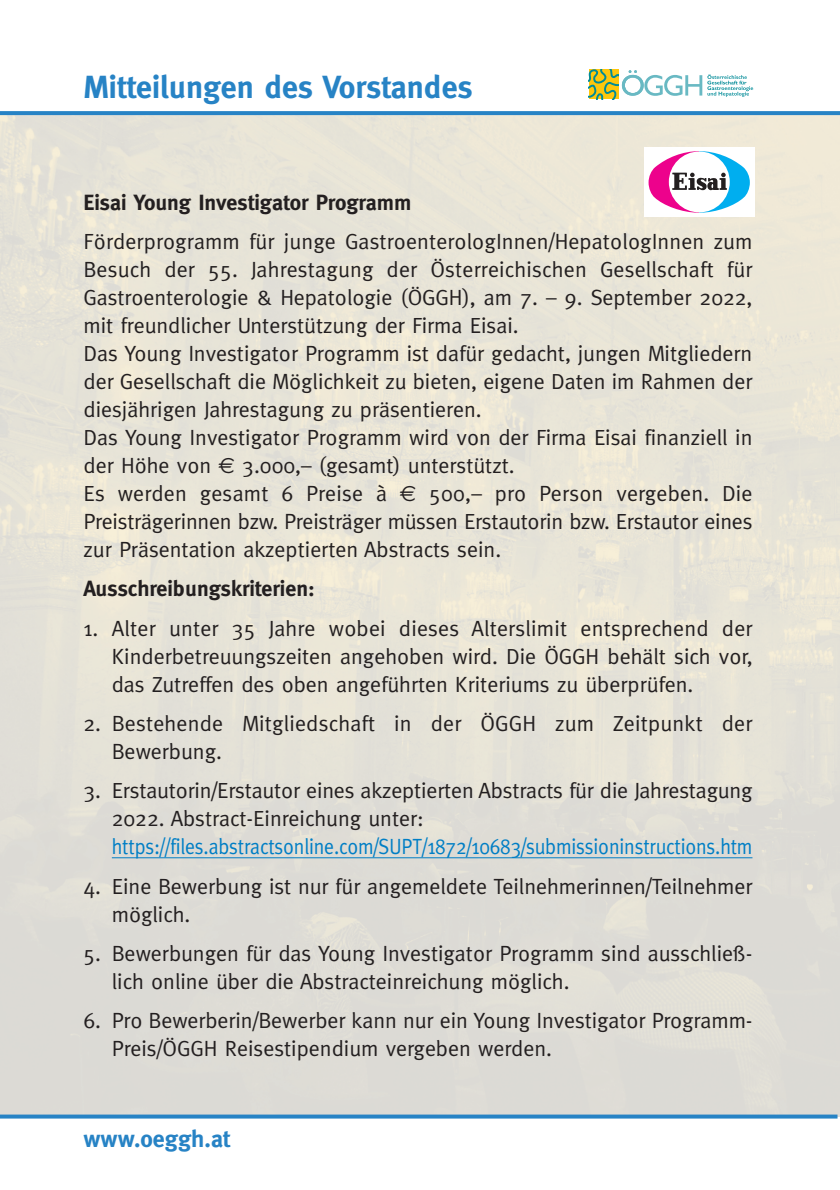
<style>
.page{position:relative;width:840px;height:1190px;background:#fff}
.page>*{position:absolute;margin:0;border:0;box-sizing:border-box;transform-origin:0 0}
.t1{font:700 32px "Meta";color:#2783c5}
.t2{font:700 24px "Meta";color:#2783c5}
.t3{font:22px/28px "Meta";color:#231f20}
.t4{font:22px "Meta";letter-spacing:-.01em;color:#007ec5;scale:.9 1}
.t5{font:700 22px "Meta";color:#231f20}
.s1{font-family:"Euro Sans"}
</style>
<div class="page">
<svg style="left:0;top:1115px;width:838px;height:4px;background:#3e90cb"></svg>
<svg style="left:0;top:111px;width:840px;height:4px;background:#2c86c6"></svg>
<hr style="left:112px;top:857px;width:640px;height:1px;background:#007ec5">
<svg style="left:589px;top:69px;width:164px;height:30px"></svg>
<svg style="left:649px;top:151px;width:101px;height:62px"></svg>
<h1 class="t1" style="left:84px;top:74px;width:391px">Mitteilungen des Vorstandes</h1>
<p class="t5" style="left:84px;top:194px;width:329px">Eisai Young Investigator Programm</p>
<p class="t3" style="left:84px;top:229px;width:671px">Förderprogramm für junge GastroenterologInnen/HepatologInnen zum Besuch der 55. Jahrestagung der Österreichischen Gesellschaft für Gastroenterologie &amp; Hepatologie (ÖGGH), am 7. – 9. September 2022, mit freundlicher Unterstützung der Firma Eisai.<br>Das Young Investigator Programm ist dafür gedacht, jungen Mitgliedern der Gesellschaft die Möglichkeit zu bieten, eigene Daten im Rahmen der diesjährigen Jahrestagung zu präsentieren.<br>Das Young Investigator Programm wird von der Firma Eisai finanziell in der Höhe von <span class="s1">€</span> 3.000,– (gesamt) unterstützt.<br>Es werden gesamt 6 Preise à <span class="s1">€</span> 500,– pro Person vergeben. Die Preisträgerinnen bzw. Preisträger müssen Erstautorin bzw. Erstautor eines zur Präsentation akzeptierten Abstracts sein.</p>
<p class="t5" style="left:84px;top:580px;width:233px">Ausschreibungskriterien:</p>
<p class="t3" style="left:112px;top:616px;width:642px;text-align:justify;text-indent:-28px">1. Alter unter 35 Jahre wobei dieses Alterslimit entsprechend der Kinderbetreuungszeiten angehoben wird. Die ÖGGH behält sich vor, das Zutreffen des oben angeführten Kriteriums zu überprüfen.</p>
<p class="t3" style="left:112px;top:711px;width:642px;text-indent:-28px">2. Bestehende Mitgliedschaft in der ÖGGH zum Zeitpunkt der<br>Bewerbung.</p>
<p class="t3" style="left:112px;top:778px;width:642px;text-indent:-28px">3. Erstautorin/Erstautor eines akzeptierten Abstracts für die Jahrestagung<br>2022. Abstract-Einreichung unter:</p>
<p class="t4" style="left:112px;top:838px;width:713px">https://files.abstractsonline.com/SUPT/1872/10683/submissioninstructions.htm</p>
<p class="t3" style="left:112px;top:874px;width:642px;text-indent:-28px">4. Eine Bewerbung ist nur für angemeldete Teilnehmerinnen/Teilnehmer möglich.</p>
<p class="t3" style="left:112px;top:941px;width:642px;text-indent:-28px">5. Bewerbungen für das Young Investigator Programm sind ausschließ&shy;lich online über die Abstracteinreichung möglich.</p>
<p class="t3" style="left:112px;top:1008px;width:642px;text-indent:-28px">6. Pro Bewerberin/Bewerber kann nur ein Young Investigator Programm-<br>Preis/ÖGGH Reisestipendium vergeben werden.</p>
<p class="t2" style="left:84px;top:1129px;width:148px">www.oeggh.at</p>
</div>
